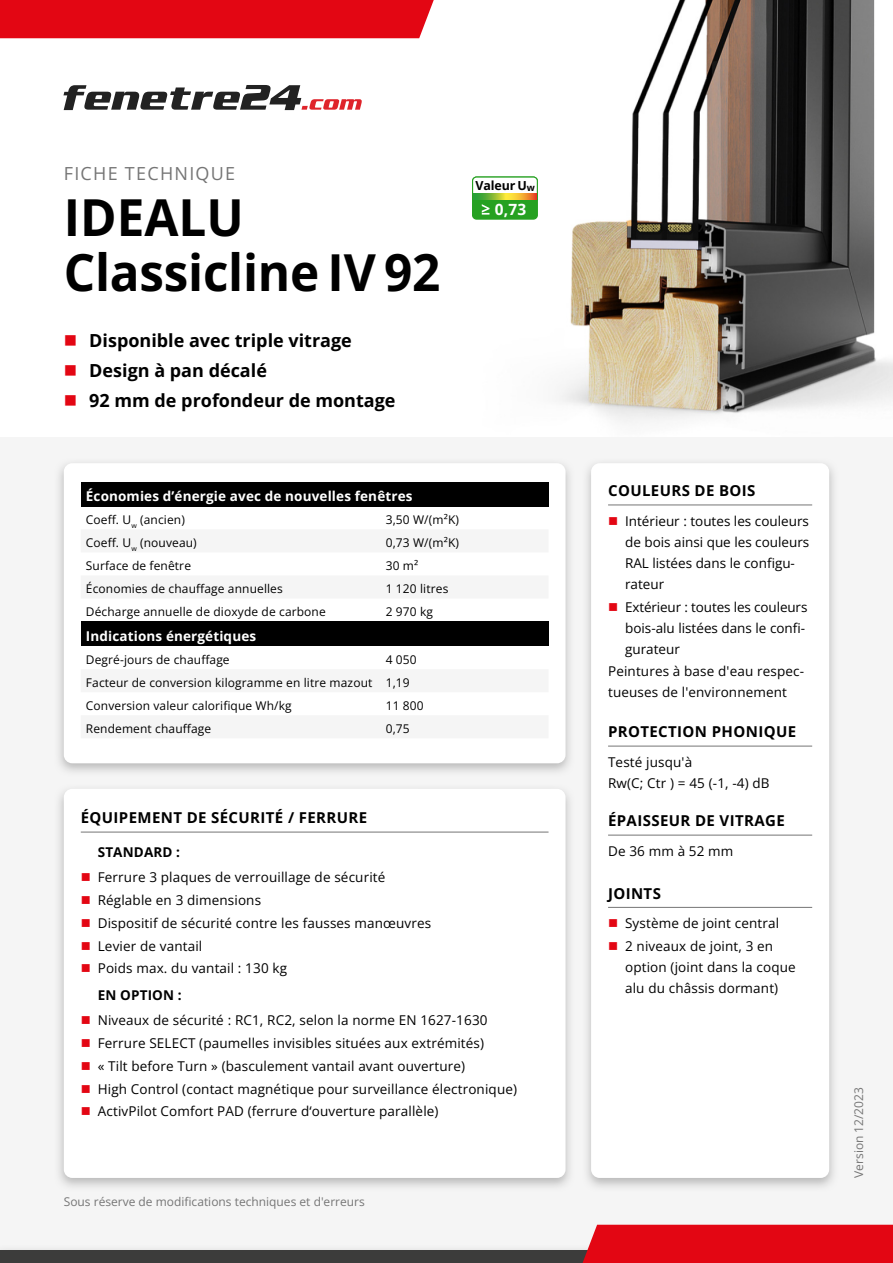
<style>
.page{position:relative;width:893px;height:1263px;background:#fff}
.page>*{position:absolute;margin:0;border:0;box-sizing:border-box;transform-origin:0 0}
.t1{font:700 51px/55.5px "Open Sans";letter-spacing:-.005em;color:#000}
.t2{font:700 18px "Open Sans";color:#000}
.t3{font:18px "Open Sans";letter-spacing:.07em;color:#757575}
.t4{font:700 15.45px "Open Sans";color:#fff}
.t5{font:700 15px "Open Sans";letter-spacing:.025em;color:#000}
.t6{font:13.5px/21px "Open Sans";letter-spacing:.01em;color:#000}
.t7{font:700 13.5px "Open Sans";letter-spacing:.01em;color:#fff}
.t8{font:700 13.5px "Open Sans";letter-spacing:.01em;color:#000}
.t9{font:700 12.45px "Open Sans";letter-spacing:-.01em;color:#000}
.t10{font:12px/23.1px "Open Sans";letter-spacing:.01em;color:#000}
.t11{font:12px "Open Sans";color:#757575}
.s1{color:#e30613}
.s2{font-size:9.45px}
.s3{font-weight:700}
</style>
<div class="page">
<img style="left:559px;top:0;width:334px;height:423px">
<div style="left:0;top:438px;width:893px;height:825px;background:#f5f5f5"></div>
<div style="left:0;top:1250px;width:893px;height:13px;background:#3c3c3b"></div>
<div style="left:583px;top:1225px;width:310px;height:38px;background:#e30613"></div>
<div style="left:64px;top:789px;width:502px;height:389px;background:#fff;border-radius:9px"></div>
<hr style="left:81px;top:832px;width:468px;height:1px;background:#757575">
<div style="left:64px;top:463px;width:502px;height:300px;background:#fff;border-radius:9px"></div>
<div style="left:81px;top:482px;width:468px;height:24px;background:#000"></div>
<div style="left:81px;top:621px;width:468px;height:25px;background:#000"></div>
<div style="left:591px;top:463px;width:238px;height:715px;background:#fff;border-radius:9px"></div>
<hr style="left:608px;top:505px;width:204px;height:1px;background:#757575">
<hr style="left:608px;top:746px;width:204px;height:1px;background:#757575">
<hr style="left:608px;top:835px;width:204px;height:1px;background:#757575">
<hr style="left:608px;top:907px;width:204px;height:1px;background:#757575">
<div style="left:473px;top:177px;width:64px;height:42px;background:#26a121;border-radius:4px"></div>
<div style="left:472px;top:176px;width:66px;height:44px;border:1px solid #26a121;border-radius:4px"></div>
<svg style="left:472px;top:176px;width:66px;height:39px"></svg>
<svg style="left:473px;top:194px;width:64px;height:5px"></svg>
<svg style="left:63px;top:85px;width:299px;height:25px"></svg>
<div style="left:0;top:0;width:434px;height:38px;background:#e30613"></div>
<h2 class="t3" style="left:64px;top:161px;width:173px">FICHE TECHNIQUE</h2>
<h1 class="t1" style="left:64px;top:188px;width:378px">IDEALU<br>Classicline IV 92</h1>
<h2 class="t2" style="left:64px;top:328px;width:290px"><span class="s1">■</span> Disponible avec triple vitrage</h2>
<h2 class="t2" style="left:64px;top:358px;width:205px"><span class="s1">■</span> Design à pan décalé</h2>
<h2 class="t2" style="left:64px;top:388px;width:333px"><span class="s1">■</span> 92 mm de profondeur de montage</h2>
<p class="t9" style="left:475px;top:177px;width:61px">Valeur U<span class="s2">w</span></p>
<p class="t4" style="left:495px;top:199px;width:33px">0,73</p>
<p class="t7" style="left:86px;top:487px;width:328px">Économies d’énergie avec de nouvelles fenêtres</p>
<p class="t10" style="left:86px;top:508px;width:100px">Coeff. U<sub>w</sub> (ancien)</p>
<p class="t10" style="left:386px;top:508px;width:75px">3,50 W/(m²K)</p>
<p class="t10" style="left:86px;top:531px;width:112px">Coeff. U<sub>w</sub> (nouveau)</p>
<p class="t10" style="left:386px;top:531px;width:75px">0,73 W/(m²K)</p>
<p class="t10" style="left:86px;top:554px;width:107px">Surface de fenêtre</p>
<p class="t10" style="left:386px;top:554px;width:34px">30 m²</p>
<p class="t10" style="left:86px;top:577px;width:198px">Économies de chauffage annuelles</p>
<p class="t10" style="left:386px;top:577px;width:64px">1 120 litres</p>
<p class="t10" style="left:86px;top:600px;width:241px">Décharge annuelle de dioxyde de carbone</p>
<p class="t10" style="left:386px;top:600px;width:49px">2 970 kg</p>
<p class="t7" style="left:86px;top:627px;width:172px">Indications énergétiques</p>
<p class="t10" style="left:86px;top:648px;width:145px">Degré-jours de chauffage</p>
<p class="t10" style="left:86px;top:648px;width:332px;text-indent:300px">4 050<br>Facteur de conversion kilogramme en litre mazout 1,19<br>Conversion valeur calorifique Wh/kg</p>
<p class="t10" style="left:386px;top:694px;width:40px">11 800</p>
<p class="t10" style="left:86px;top:717px;width:127px">Rendement chauffage</p>
<p class="t10" style="left:386px;top:717px;width:26px">0,75</p>
<p class="t5" style="left:81px;top:808px;width:288px">ÉQUIPEMENT DE SÉCURITÉ / FERRURE</p>
<p class="t8" style="left:98px;top:843px;width:84px">STANDARD :</p>
<p class="t6" style="left:81px;top:867px;width:306px"><span class="s1">■</span> Ferrure 3 plaques de verrouillage de sécurité</p>
<p class="t6" style="left:81px;top:889px;width:182px"><span class="s1">■</span> Réglable en 3 dimensions</p>
<p class="t6" style="left:81px;top:912px;width:352px"><span class="s1">■</span> Dispositif de sécurité contre les fausses manœuvres</p>
<p class="t6" style="left:81px;top:935px;width:123px"><span class="s1">■</span> Levier de vantail</p>
<p class="t6" style="left:98px;top:954px;width:191px;line-height:27px;text-indent:-17px"><span class="s1">■</span> Poids max. du vantail : 130 kg<br><span class="s3">EN OPTION :</span></p>
<p class="t6" style="left:81px;top:1010px;width:408px"><span class="s1">■</span> Niveaux de sécurité : RC1, RC2, selon la norme EN 1627-1630</p>
<p class="t6" style="left:81px;top:1032px;width:405px"><span class="s1">■</span> Ferrure SELECT (paumelles invisibles situées aux extrémités)</p>
<p class="t6" style="left:81px;top:1055px;width:386px"><span class="s1">■</span> « Tilt before Turn » (basculement vantail avant ouverture)</p>
<p class="t6" style="left:81px;top:1078px;width:438px"><span class="s1">■</span> High Control (contact magnétique pour surveillance électronique)</p>
<p class="t6" style="left:81px;top:1100px;width:359px"><span class="s1">■</span> ActivPilot Comfort PAD (ferrure d‘ouverture parallèle)</p>
<p class="t11" style="left:64px;top:1193px;width:303px">Sous réserve de modifications techniques et d'erreurs</p>
<p class="t5" style="left:608px;top:480px;width:149px">COULEURS DE BOIS</p>
<p class="t6" style="left:625px;top:510px;width:186px;text-indent:-17px"><span class="s1">■</span> Intérieur : toutes les couleurs de bois ainsi que les couleurs<br>RAL listées dans le configu&shy;rateur</p>
<p class="t6" style="left:625px;top:596px;width:184px;text-indent:-17px"><span class="s1">■</span> Extérieur : toutes les couleurs bois-alu listées dans le confi&shy;gurateur</p>
<p class="t6" style="left:608px;top:660px;width:198px">Peintures à base d'eau respec&shy;tueuses de l'environnement</p>
<p class="t5" style="left:608px;top:722px;width:190px">PROTECTION PHONIQUE</p>
<p class="t6" style="left:608px;top:751px;width:163px">Testé jusqu'à<br>Rw(C; Ctr ) = 45 (-1, -4) dB</p>
<p class="t5" style="left:608px;top:811px;width:178px">ÉPAISSEUR DE VITRAGE</p>
<p class="t6" style="left:608px;top:840px;width:127px">De 36 mm à 52 mm</p>
<p class="t5" style="left:608px;top:883px;width:54px">JOINTS</p>
<p class="t6" style="left:608px;top:912px;width:173px"><span class="s1">■</span> Système de joint central</p>
<p class="t6" style="left:625px;top:935px;width:172px;text-indent:-17px"><span class="s1">■</span> 2 niveaux de joint, 3 en option (joint dans la coque alu du châssis dormant)</p>
<p class="t11" style="left:851px;top:1178px;width:92px;rotate:-90deg">Version 12/2023</p>
</div>
